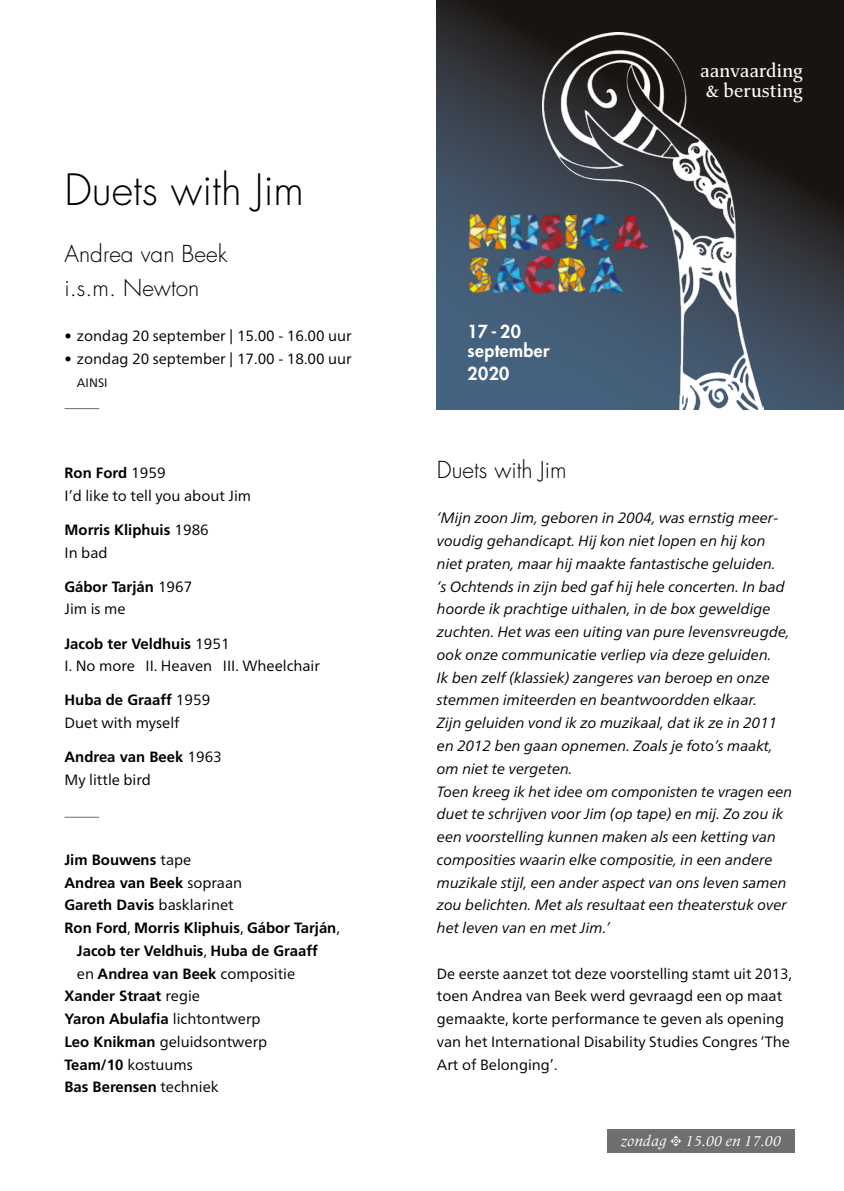
<style>
.page{position:relative;width:844px;height:1191px;background:#fff}
.page>*{position:absolute;margin:0;border:0;box-sizing:border-box;transform-origin:0 0}
.t1{font:300 42px "Futura";color:#000}
.t2{font:300 22.75px/34.1px "Futura";color:#000}
.t3{font:19.25px/20.5px "Classica Pro";letter-spacing:.01em;color:#fff}
.t4{font:800 17.5px/18.7px "Futura";letter-spacing:.025em;color:#fff}
.t5{font:italic 14.88px/22.8px "Frutiger Neue LT Pro";color:#000}
.t6{font:14.88px/22.8px "Frutiger Neue LT Pro";color:#000}
.t7{font:700 14.88px "Frutiger";color:#000}
.t8{font:italic 14.88px "Frutiger Serif LT Pro";color:#fff}
.t9{font:12.25px "Frutiger Neue LT Pro";color:#000}
.s1{font-family:"Frutiger Neue LT Pro";font-weight:400}
.s2{font-family:"Frutiger";font-weight:700}
.s3{font-family:"Trinite No 3 Med Wid"}
.s4{font-family:"Type Embellishments One Let Plain";font-style:normal}
</style>
<div class="page">
<div style="left:607px;top:1129px;width:187px;height:24px;background:#706f6f"></div>
<hr style="left:64px;top:408px;width:35px;height:1px;background:#706f6f">
<hr style="left:64px;top:817px;width:35px;height:1px;background:#706f6f">
<svg style="left:437px;top:0;width:406px;height:410px;background:#2f3740"></svg>
<img style="left:542px;top:32px;width:221px;height:378px">
<img style="left:468px;top:212px;width:179px;height:42px">
<img style="left:456px;top:252px;width:180px;height:41px">
<h1 class="t1" style="left:64px;top:162px;width:241px">Duets with Jim</h1>
<h2 class="t2" style="left:64px;top:237px;width:164px">Andrea van Beek i.s.m. Newton</h2>
<p class="t6" style="left:64px;top:325px;width:289px">• zondag 20 september | 15.00 - 16.00 uur</p>
<p class="t6" style="left:64px;top:347px;width:289px">• zondag 20 september | 17.00 - 18.00 uur</p>
<p class="t9" style="left:77px;top:375px;width:32px">AINSI</p>
<p class="t7" style="left:64px;top:464px;width:103px">Ron Ford <span class="s1">1959</span></p>
<p class="t6" style="left:64px;top:484px;width:188px">I’d like to tell you about Jim</p>
<p class="t7" style="left:64px;top:521px;width:146px">Morris Kliphuis <span class="s1">1986</span></p>
<p class="t6" style="left:64px;top:541px;width:45px">In bad</p>
<p class="t7" style="left:64px;top:578px;width:129px">Gábor Tarján <span class="s1">1967</span></p>
<p class="t6" style="left:64px;top:598px;width:62px">Jim is me</p>
<p class="t7" style="left:64px;top:634px;width:166px">Jacob ter Veldhuis <span class="s1">1951</span></p>
<p class="t6" style="left:64px;top:654px;width:257px">I. No more II. Heaven III. Wheelchair</p>
<p class="t7" style="left:64px;top:691px;width:147px">Huba de Graaff <span class="s1">1959</span></p>
<p class="t6" style="left:64px;top:711px;width:116px">Duet with myself</p>
<p class="t7" style="left:64px;top:748px;width:159px">Andrea van Beek <span class="s1">1963</span></p>
<p class="t6" style="left:64px;top:768px;width:88px">My little bird</p>
<p class="t7" style="left:64px;top:851px;width:128px">Jim Bouwens <span class="s1">tape</span></p>
<p class="t7" style="left:64px;top:873px;width:179px">Andrea van Beek <span class="s1">sopraan</span></p>
<p class="t7" style="left:64px;top:896px;width:171px">Gareth Davis <span class="s1">basklarinet</span></p>
<p class="t7" style="left:64px;top:919px;width:277px">Ron Ford<span class="s1">,</span> Morris Kliphuis<span class="s1">,</span> Gábor Tarján<span class="s1">,</span></p>
<p class="t7" style="left:77px;top:942px;width:242px">Jacob ter Veldhuis<span class="s1">,</span> Huba de Graaff</p>
<p class="t7" style="left:77px;top:964px;width:220px"><span class="s1">en</span> Andrea van Beek <span class="s1">compositie</span></p>
<p class="t7" style="left:64px;top:987px;width:137px">Xander Straat <span class="s1">regie</span></p>
<p class="t7" style="left:64px;top:1010px;width:197px">Yaron Abulafia <span class="s1">lichtontwerp</span></p>
<p class="t6" style="left:64px;top:1030px;width:204px"><span class="s2">Leo Knikman</span> geluidsontwerp<br><span class="s2">Team/10</span> kostuums</p>
<p class="t7" style="left:64px;top:1078px;width:156px">Bas Berensen <span class="s1">techniek</span></p>
<p class="t4" style="left:467px;top:322px;width:84px">17-20 september</p>
<p class="t4" style="left:467px;top:364px;width:43px">2020</p>
<p class="t3" style="left:700px;top:60px;width:104px">aanvaarding <span class="s3">&amp;</span> berusting</p>
<h2 class="t2" style="left:437px;top:453px;width:131px">Duets with Jim</h2>
<p class="t5" style="left:437px;top:507px;width:357px">‘Mijn zoon Jim, geboren in 2004, was ernstig meer&shy;voudig gehandicapt. Hij kon niet lopen en hij kon niet praten, maar hij maakte fantastische geluiden.<br>‘s Ochtends in zijn bed gaf hij hele concerten. In bad hoorde ik prachtige uithalen, in de box geweldige zuchten. Het was een uiting van pure levensvreugde, ook onze communicatie verliep via deze geluiden.<br>Ik ben zelf (klassiek) zangeres van beroep en onze stemmen imiteerden en beantwoordden elkaar.<br>Zijn geluiden vond ik zo muzikaal, dat ik ze in 2011 en 2012 ben gaan opnemen. Zoals je foto’s maakt, om niet te vergeten.<br>Toen kreeg ik het idee om componisten te vragen een duet te schrijven voor Jim (op tape) en mij. Zo zou ik een voorstelling kunnen maken als een ketting van composities waarin elke compositie, in een andere muzikale stijl, een ander aspect van ons leven samen zou belichten. Met als resultaat een theaterstuk over het leven van en met Jim.’</p>
<p class="t6" style="left:437px;top:962px;width:356px">De eerste aanzet tot deze voorstelling stamt uit 2013, toen Andrea van Beek werd gevraagd een op maat gemaakte, korte performance te geven als opening van het International Disability Studies Congres ‘The Art of Belonging’.</p>
<p class="t8" style="left:620px;top:1131px;width:161px">zondag <span class="s4">t</span> 15.00 en 17.00</p>
</div>
